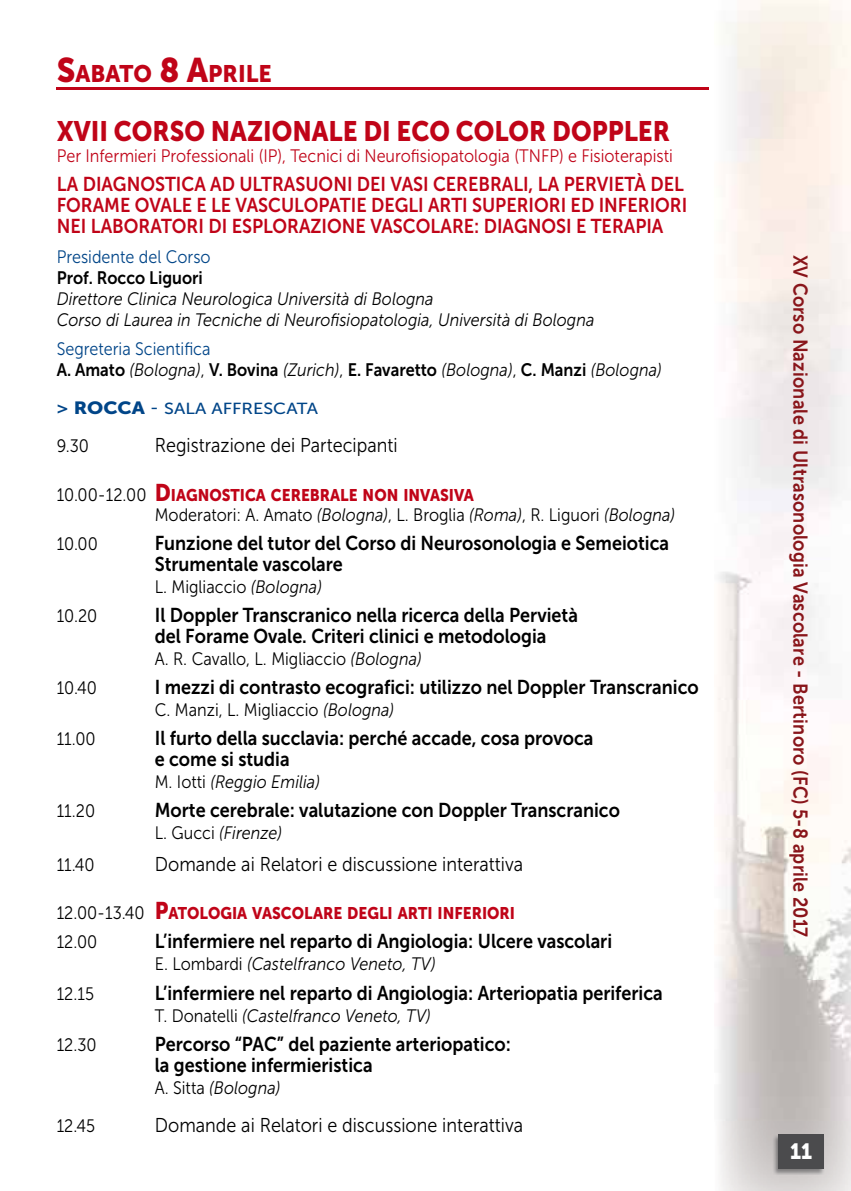
<style>
.page{position:relative;width:851px;height:1191px;background:#fff}
.page>*{position:absolute;margin:0;border:0;box-sizing:border-box;transform-origin:0 0}
.t1{font:28px "Museo Sans 900";color:#c00418;scale:.9 1}
.t2{font:23.8px "Museo Sans 900";color:#c00418;scale:.95 1}
.t3{font:22px "Museo Sans 900";color:#fff;scale:.9 1}
.t4{font:20px/21px "Museo Sans 700";color:#000;scale:.9 1}
.t5{font:20px/21px "Museo Sans 700";color:#c00418;scale:.9 1}
.t6{font:20px "Museo Sans 300";color:#000;scale:.9 1}
.t7{font:20px "Museo Sans 700";letter-spacing:.01em;color:#89151a;scale:.9 1}
.t8{font:italic 18px/21px "Museo Sans 300";color:#000;scale:.9 1}
.t9{font:18px "Museo Sans 300";color:#000;scale:.9 1}
.t10{font:18px "Museo Sans 300";color:#c00418;scale:.9 1}
.t11{font:18px "Museo Sans 300";color:#004588;scale:.9 1}
.t12{font:18px "Museo Sans 700";color:#000;scale:.9 1}
.t13{font:16.8px "Museo Sans 900";color:#c00418;scale:.9 1}
.t14{font:16px "Museo Sans 500";color:#004588;scale:1.12 1}
.s1{font-size:34px}
.s2{font-style:normal;color:#004588}
.s3{font-family:"Museo Sans 700";font-style:normal}
.s4{font-style:normal}
.s5{font-family:"Museo Sans 700";font-size:17.6px}
.s6{font-family:"Museo Sans 900";font-size:17.6px}
.s7{font-family:"Museo Sans 300";font-size:18px;color:#000}
.s8{font-size:24px}
.s9{font-style:italic}
</style>
<div class="page">
<img style="left:718px;top:0;width:132px;height:1191px">
<img style="left:772px;top:1134px;width:52px;height:41px">
<div style="left:778px;top:1135px;width:45px;height:34px;background:#4b4b4d"></div>
<hr style="left:57px;top:88px;width:652px;height:2px;background:#c00418">
<p class="t2" style="left:57px;top:60px;width:228px"><span class="s1">S</span>ABATO <span class="s1">8 A</span>PRILE</p>
<h1 class="t1" style="left:57px;top:115px;width:682px">XVII CORSO NAZIONALE DI ECO COLOR DOPPLER</h1>
<p class="t10" style="left:57px;top:146px;width:686px">Per Infermieri Professionali (IP), Tecnici di Neurofisiopatologia (TNFP) e Fisioterapisti</p>
<p class="t5" style="left:57px;top:174px;width:702px">LA DIAGNOSTICA AD ULTRASUONI DEI VASI CEREBRALI, LA PERVIETÀ DEL<br>FORAME OVALE E LE VASCULOPATIE DEGLI ARTI SUPERIORI ED INFERIORI<br>NEI LABORATORI DI ESPLORAZIONE VASCOLARE: DIAGNOSI E TERAPIA</p>
<p class="t11" style="left:57px;top:247px;width:172px">Presidente del Corso</p>
<p class="t12" style="left:57px;top:268px;width:164px">Prof. Rocco Liguori</p>
<p class="t8" style="left:57px;top:289px;width:599px">Direttore Clinica Neurologica Università di Bologna<br>Corso di Laurea in Tecniche di Neurofisiopatologia, Università di Bologna</p>
<p class="t8" style="left:57px;top:339px;width:673px"><span class="s2">Segreteria Scientifica<br></span><span class="s3">A. Amato</span> (Bologna)<span class="s4">,</span> <span class="s3">V. Bovina</span> (Zurich)<span class="s4">,</span> <span class="s3">E. Favaretto</span> (Bologna)<span class="s4">,</span> <span class="s3">C. Manzi</span> (Bologna)</p>
<p class="t14" style="left:57px;top:400px;width:235px"><span class="s5">&gt;</span> <span class="s6">ROCCA</span> - SALA AFFRESCATA</p>
<p class="t9" style="left:57px;top:436px;width:37px">9.30</p>
<p class="t6" style="left:155px;top:435px;width:271px">Registrazione dei Partecipanti</p>
<p class="t13" style="left:57px;top:485px;width:465px"><span class="s7">10.00-12.00</span> <span class="s8">D</span>IAGNOSTICA CEREBRALE NON INVASIVA</p>
<p class="t9" style="left:155px;top:504px;width:579px">Moderatori: A. Amato <span class="s9">(Bologna)</span>, L. Broglia <span class="s9">(Roma)</span>, R. Liguori <span class="s9">(Bologna)</span></p>
<p class="t9" style="left:57px;top:533px;width:47px">10.00</p>
<p class="t4" style="left:155px;top:532px;width:573px">Funzione del tutor del Corso di Neurosonologia e Semeiotica<br>Strumentale vascolare</p>
<p class="t9" style="left:155px;top:577px;width:187px">L. Migliaccio <span class="s9">(Bologna)</span></p>
<p class="t9" style="left:57px;top:606px;width:47px">10.20</p>
<p class="t4" style="left:155px;top:604px;width:471px">Il Doppler Transcranico nella ricerca della Pervietà del Forame Ovale. Criteri clinici e metodologia</p>
<p class="t9" style="left:155px;top:649px;width:298px">A. R. Cavallo, L. Migliaccio <span class="s9">(Bologna)</span></p>
<p class="t9" style="left:57px;top:678px;width:46px">10.40</p>
<p class="t4" style="left:155px;top:676px;width:606px">I mezzi di contrasto ecografici: utilizzo nel Doppler Transcranico</p>
<p class="t9" style="left:155px;top:700px;width:267px">C. Manzi, L. Migliaccio <span class="s9">(Bologna)</span></p>
<p class="t9" style="left:57px;top:729px;width:45px">11.00</p>
<p class="t4" style="left:155px;top:727px;width:489px">Il furto della succlavia: perché accade, cosa provoca e come si studia</p>
<p class="t8" style="left:155px;top:771px;width:185px"><span class="s4">M. Iotti</span> (Reggio Emilia)</p>
<p class="t9" style="left:57px;top:801px;width:44px">11.20</p>
<p class="t4" style="left:155px;top:799px;width:518px">Morte cerebrale: valutazione con Doppler Transcranico</p>
<p class="t8" style="left:155px;top:822px;width:143px"><span class="s4">L. Gucci</span> (Firenze)</p>
<p class="t9" style="left:57px;top:855px;width:44px">11.40</p>
<p class="t6" style="left:155px;top:853px;width:411px">Domande ai Relatori e discussione interattiva</p>
<p class="t13" style="left:57px;top:904px;width:510px"><span class="s7">12.00-13.40</span> <span class="s8">P</span>ATOLOGIA VASCOLARE DEGLI ARTI INFERIORI</p>
<p class="t9" style="left:57px;top:932px;width:47px">12.00</p>
<p class="t4" style="left:155px;top:931px;width:509px">L’infermiere nel reparto di Angiologia: Ulcere vascolari</p>
<p class="t8" style="left:155px;top:954px;width:313px"><span class="s4">E. Lombardi</span> (Castelfranco Veneto, TV)</p>
<p class="t9" style="left:57px;top:983px;width:43px">12.15</p>
<p class="t4" style="left:155px;top:982px;width:566px">L’infermiere nel reparto di Angiologia: Arteriopatia periferica</p>
<p class="t8" style="left:155px;top:1005px;width:308px"><span class="s4">T. Donatelli</span> (Castelfranco Veneto, TV)</p>
<p class="t9" style="left:57px;top:1034px;width:46px">12.30</p>
<p class="t4" style="left:155px;top:1033px;width:397px">Percorso “PAC” del paziente arteriopatico: la gestione infermieristica</p>
<p class="t8" style="left:155px;top:1077px;width:141px"><span class="s4">A. Sitta</span> (Bologna)</p>
<p class="t9" style="left:57px;top:1115px;width:44px">12.45</p>
<p class="t6" style="left:155px;top:1114px;width:411px">Domande ai Relatori e discussione interattiva</p>
<p class="t7" style="left:811px;top:255px;width:759px;rotate:90deg">XV Corso Nazionale di Ultrasonologia Vascolare - Bertinoro (FC) 5-8 aprile 2017</p>
<p class="t3" style="left:790px;top:1139px;width:26px">11</p>
</div>
